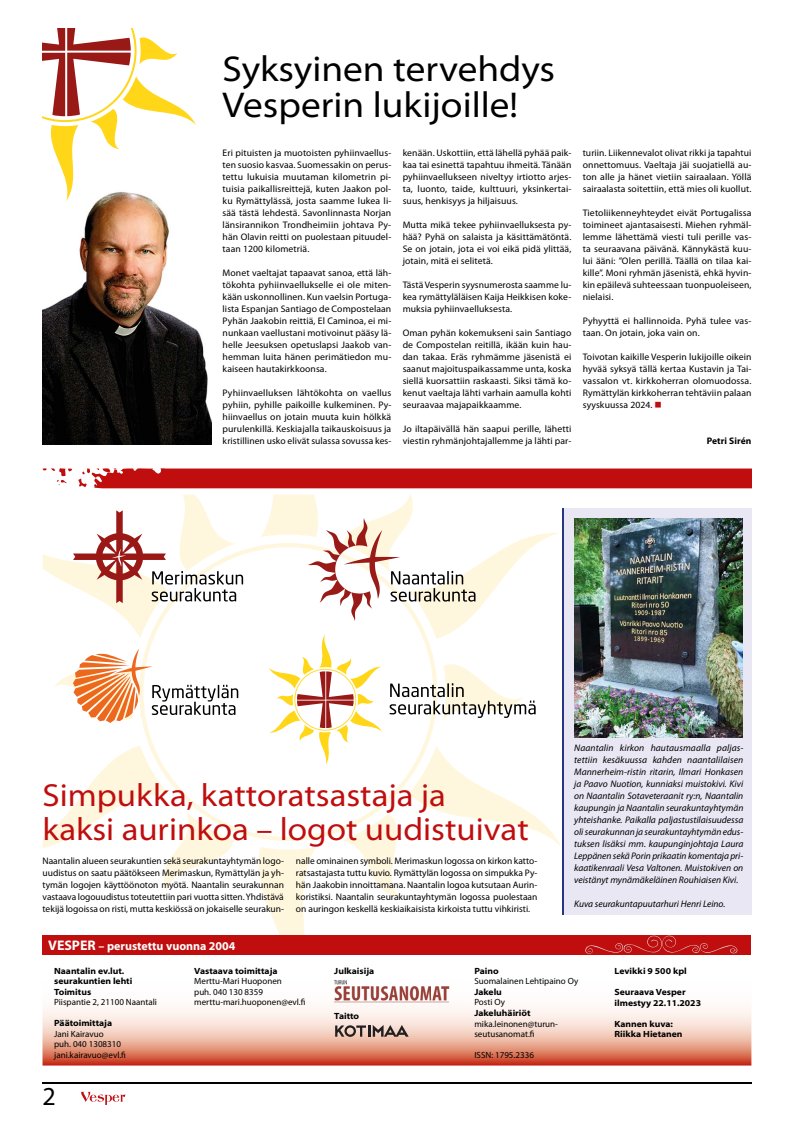
<style>
.page{position:relative;width:794px;height:1134px;background:#fff}
.page>*{position:absolute;margin:0;border:0;box-sizing:border-box;transform-origin:0 0}
.t1{font:semi-expanded 36px/36px "Myriad Pro";color:#000}
.t2{font:semi-expanded 32px/34px "Myriad Pro";color:#c00d0e}
.t3{font:26px "Myriad Pro";color:#000}
.t4{font:700 12px "Myriad Pro";color:#fff}
.t5{font:9.5px/12px "Myriad Pro";letter-spacing:.01em;color:#000;text-align:justify}
.t6{font:italic 9.5px/12px "Myriad Pro";color:#000;text-align:justify}
.t7{font:700 9.5px "Myriad Pro";letter-spacing:.01em;color:#000}
.t8{font:9px/10.5px "Myriad Pro";color:#000}
.t9{font:700 semi-expanded 9px/10.5px "Myriad Pro";color:#000}
.s1{font-size:13.9px}
</style>
<div class="page">
<hr style="left:42px;top:1082px;width:709px;height:1px;background:#000">
<svg style="left:81px;top:1092px;width:44px;height:13px"></svg>
<div style="left:563px;top:508px;width:189px;height:407px;background:#e8e7f3"></div>
<svg style="left:43px;top:745px;width:190px;height:147px"></svg>
<img style="left:43px;top:201px;width:168px;height:244px">
<svg style="left:42px;top:1008px;width:709px;height:57px"></svg>
<img style="left:331px;top:980px;width:133px;height:29px">
<svg style="left:43px;top:28px;width:153px;height:173px"></svg>
<div style="left:42px;top:935px;width:709px;height:20px;background:#c00d0e"></div>
<svg style="left:585px;top:936px;width:152px;height:18px"></svg>
<svg style="left:43px;top:468px;width:29px;height:17px"></svg>
<svg style="left:78px;top:468px;width:674px;height:20px"></svg>
<svg style="left:335px;top:1025px;width:74px;height:12px"></svg>
<img style="left:574px;top:519px;width:168px;height:218px">
<hr style="left:562px;top:508px;width:1px;height:407px;background:#283583">
<svg style="left:43px;top:494px;width:200px;height:144px"></svg>
<svg style="left:253px;top:494px;width:308px;height:441px"></svg>
<svg style="left:54px;top:649px;width:184px;height:74px"></svg>
<h1 class="t1" style="left:223px;top:52px;width:334px">Syksyinen tervehdys<br>Vesperin lukijoille!</h1>
<p class="t5" style="left:223px;top:147px;width:170px">Eri pituisten ja muotoisten pyhiinvaellus&shy;ten suosio kasvaa. Suomessakin on perus&shy;tettu lukuisia muutaman kilometrin pi&shy;tuisia paikallisreittejä, kuten Jaakon pol&shy;ku Rymättylässä, josta saamme lukea li&shy;sää tästä lehdestä. Savonlinnasta Norjan länsirannikon Trondheimiin johtava Py&shy;hän Olavin reitti on puolestaan pituudel&shy;taan 1200 kilometriä.</p>
<p class="t5" style="left:223px;top:267px;width:170px">Monet vaeltajat tapaavat sanoa, että läh&shy;tökohta pyhiinvaellukselle ei ole miten&shy;kään uskonnollinen. Kun vaelsin Portuga&shy;lista Espanjan Santiago de Compostelaan Pyhän Jaakobin reittiä, El Caminoa, ei mi&shy;nunkaan vaellustani motivoinut pääsy lä&shy;helle Jeesuksen opetuslapsi Jaakob van&shy;hemman luita hänen perimätiedon mu&shy;kaiseen hautakirkkoonsa.</p>
<p class="t5" style="left:223px;top:387px;width:170px">Pyhiinvaelluksen lähtökohta on vaellus pyhiin, pyhille paikoille kulkeminen. Py&shy;hiinvaellus on jotain muuta kuin hölkkä purulenkillä. Keskiajalla taikauskoisuus ja kristillinen usko elivät sulassa sovussa kes-</p>
<p class="t5" style="left:403px;top:147px;width:170px">kenään. Uskottiin, että lähellä pyhää paik&shy;kaa tai esinettä tapahtuu ihmeitä. Tänään pyhiinvaellukseen niveltyy irtiotto arjes&shy;ta, luonto, taide, kulttuuri, yksinkertai&shy;suus, henkisyys ja hiljaisuus.</p>
<p class="t5" style="left:403px;top:219px;width:170px">Mutta mikä tekee pyhiinvaelluksesta py&shy;hää? Pyhä on salaista ja käsittämätöntä.<br>Se on jotain, jota ei voi eikä pidä ylittää, jotain, mitä ei selitetä.</p>
<p class="t5" style="left:403px;top:279px;width:170px">Tästä Vesperin syysnumerosta saamme lu&shy;kea rymättyläläisen Kaija Heikkisen koke&shy;muksia pyhiinvaelluksesta.</p>
<p class="t5" style="left:403px;top:327px;width:170px">Oman pyhän kokemukseni sain Santiago de Compostelan reitillä, ikään kuin hau&shy;dan takaa. Eräs ryhmämme jäsenistä ei saanut majoituspaikassamme unta, koska siellä kuorsattiin raskaasti. Siksi tämä ko&shy;kenut vaeltaja lähti varhain aamulla kohti seuraavaa majapaikkaamme.</p>
<p class="t5" style="left:403px;top:423px;width:170px">Jo iltapäivällä hän saapui perille, lähetti viestin ryhmänjohtajallemme ja lähti par-</p>
<p class="t5" style="left:583px;top:147px;width:170px">turiin. Liikennevalot olivat rikki ja tapahtui onnettomuus. Vaeltaja jäi suojatiellä au&shy;ton alle ja hänet vietiin sairaalaan. Yöllä sairaalasta soitettiin, että mies oli kuollut.</p>
<p class="t5" style="left:583px;top:207px;width:170px">Tietoliikenneyhteydet eivät Portugalissa toimineet ajantasaisesti. Miehen ryhmäl&shy;lemme lähettämä viesti tuli perille vas&shy;ta seuraavana päivänä. Kännykästä kuu&shy;lui ääni: ”Olen perillä. Täällä on tilaa kai&shy;kille”. Moni ryhmän jäsenistä, ehkä hyvin&shy;kin epäilevä suhteessaan tuonpuoleiseen, nielaisi.</p>
<p class="t5" style="left:583px;top:315px;width:170px">Pyhyyttä ei hallinnoida. Pyhä tulee vas&shy;taan. On jotain, joka vain on.</p>
<p class="t5" style="left:583px;top:351px;width:170px">Toivotan kaikille Vesperin lukijoille oikein hyvää syksyä tällä kertaa Kustavin ja Tai&shy;vassalon vt. kirkkoherran olomuodossa.<br>Rymättylän kirkkoherran tehtäviin palaan syyskuussa 2024.</p>
<p class="t7" style="left:706px;top:435px;width:46px">Petri Sirén</p>
<h2 class="t2" style="left:43px;top:779px;width:488px">Simpukka, kattoratsastaja ja<br>kaksi aurinkoa – logot uudistuivat</h2>
<p class="t5" style="left:43px;top:855px;width:243px">Naantalin alueen seurakuntien sekä seurakuntayhtymän logo&shy;uudistus on saatu päätökseen Merimaskun, Rymättylän ja yh&shy;tymän logojen käyttöönoton myötä. Naantalin seurakunnan vastaava logouudistus toteutettiin pari vuotta sitten. Yhdistävä tekijä logoissa on risti, mutta keskiössä on jokaiselle seurakun-</p>
<p class="t5" style="left:296px;top:855px;width:243px">nalle ominainen symboli. Merimaskun logossa on kirkon katto&shy;ratsastajasta tuttu kuvio. Rymättylän logossa on simpukka Py&shy;hän Jaakobin innoittamana. Naantalin logoa kutsutaan Aurin&shy;koristiksi. Naantalin seurakuntayhtymän logossa puolestaan on auringon keskellä keskiaikaisista kirkoista tuttu vihkiristi.</p>
<p class="t4" style="left:48px;top:939px;width:189px"><span class="s1">VESPER</span> – perustettu vuonna 2004</p>
<p class="t6" style="left:574px;top:742px;width:171px">Naantalin kirkon hautausmaalla paljas&shy;tettiin kesäkuussa kahden naantalilaisen Mannerheim-ristin ritarin, Ilmari Honkasen ja Paavo Nuotion, kunniaksi muistokivi. Kivi on Naantalin Sotaveteraanit ry:n, Naantalin kaupungin ja Naantalin seurakuntayhtymän yhteishanke. Paikalla paljastustilaisuudessa oli seurakunnan ja seurakuntayhtymän edus&shy;tuksen lisäksi mm. kaupunginjohtaja Laura Leppänen sekä Porin prikaatin komentaja pri&shy;kaatikenraali Vesa Valtonen. Muistokiven on veistänyt mynämäkeläinen Rouhiaisen Kivi.</p>
<p class="t6" style="left:574px;top:898px;width:153px">Kuva seurakuntapuutarhuri Henri Leino.</p>
<p class="t9" style="left:54px;top:966px;width:80px">Naantalin ev.lut. seurakuntien lehti<br>Toimitus</p>
<p class="t8" style="left:54px;top:997px;width:104px">Piispantie 2, 21100 Naantali</p>
<p class="t9" style="left:54px;top:1018px;width:60px">Päätoimittaja</p>
<p class="t8" style="left:54px;top:1029px;width:73px">Jani Kairavuo<br>puh. 040 1308310 jani.kairavuo@evl.fi</p>
<h3 class="t3" style="left:43px;top:1082px;width:15px">2</h3>
<p class="t9" style="left:194px;top:966px;width:85px">Vastaava toimittaja</p>
<p class="t8" style="left:194px;top:976px;width:113px">Merttu-Mari Huoponen<br>puh. 040 130 8359 merttu-mari.huoponen@evl.fi</p>
<p class="t9" style="left:334px;top:966px;width:42px">Julkaisija</p>
<p class="t9" style="left:334px;top:1011px;width:26px">Taitto</p>
<p class="t9" style="left:474px;top:966px;width:26px">Paino</p>
<p class="t8" style="left:474px;top:976px;width:105px">Suomalainen Lehtipaino Oy</p>
<p class="t9" style="left:474px;top:987px;width:29px">Jakelu</p>
<p class="t8" style="left:474px;top:997px;width:32px">Posti Oy</p>
<p class="t9" style="left:474px;top:1008px;width:58px">Jakeluhäiriöt</p>
<p class="t8" style="left:474px;top:1018px;width:85px">mika.leinonen@turun&shy;seutusanomat.fi</p>
<p class="t8" style="left:474px;top:1050px;width:61px">ISSN: 1795.2336</p>
<p class="t9" style="left:614px;top:966px;width:74px">Levikki 9 500 kpl</p>
<p class="t9" style="left:614px;top:987px;width:88px">Seuraava Vesper ilmestyy 22.11.2023</p>
<p class="t9" style="left:614px;top:1018px;width:70px">Kannen kuva:<br>Riikka Hietanen</p>
</div>
